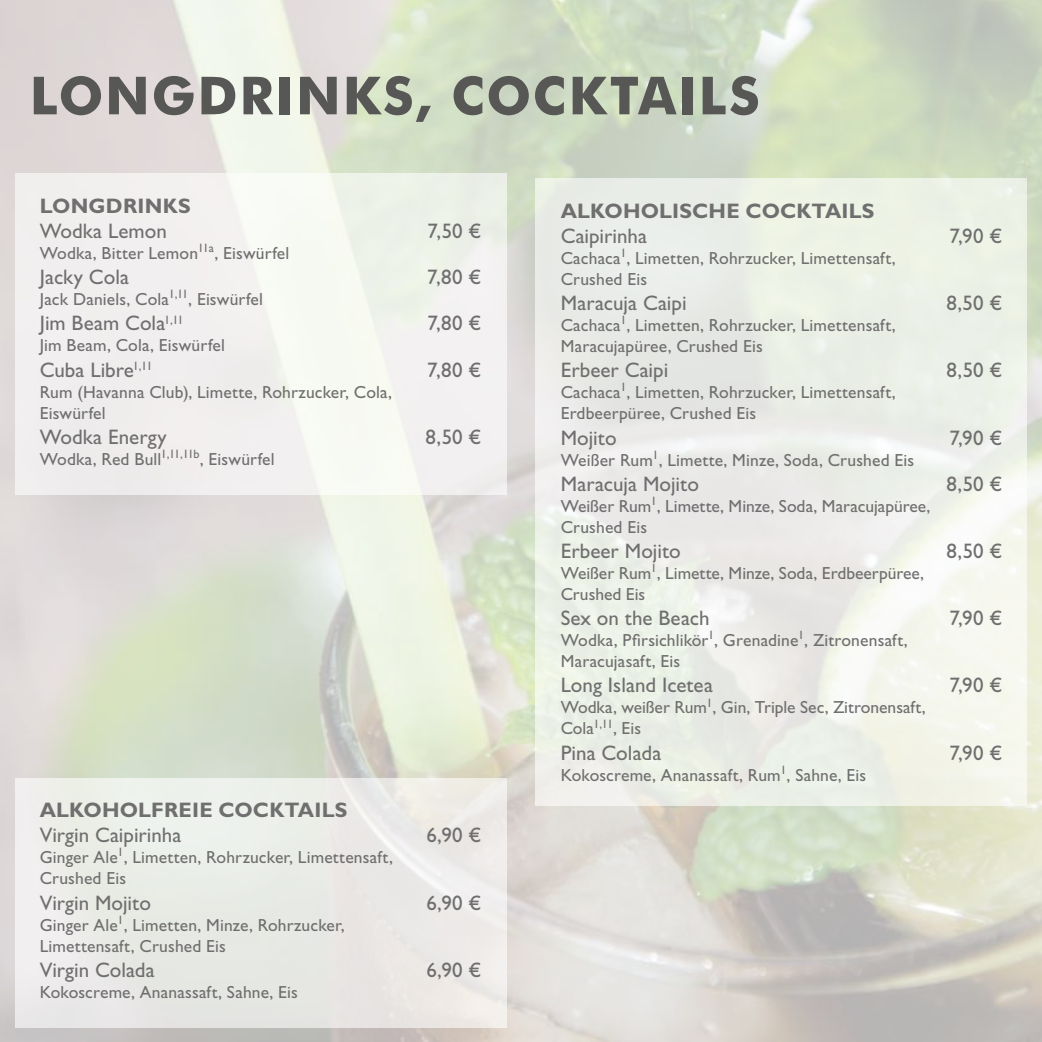
<style>
.page{position:relative;width:1042px;height:1042px;background:#fff}
.page>*{position:absolute;margin:0;border:0;box-sizing:border-box;transform-origin:0 0}
.t1{font:700 52.5px "Futura BT";letter-spacing:.035em;color:#575756}
.t2{font:21px "Gill Sans Std";color:#706f6f}
.t3{font:700 21px "Gill Sans Std";letter-spacing:.01em;color:#706f6f}
.t4{font:17.5px/21px "Gill Sans Std";letter-spacing:.01em;color:#706f6f}
</style>
<div class="page">
<div style="left:15px;top:174px;width:491px;height:321px;background:#f2f0ef"></div>
<svg style="left:536px;top:179px;width:491px;height:627px;background:#ecefe8"></svg>
<div style="left:15px;top:778px;width:491px;height:249px;background:#ebebe7"></div>
<h1 class="t1" style="left:30px;top:64px;width:731px">LONGDRINKS, COCKTAILS</h1>
<p class="t3" style="left:40px;top:193px;width:149px">LONGDRINKS</p>
<p class="t2" style="left:40px;top:219px;width:129px">Wodka Lemon</p>
<p class="t2" style="left:428px;top:219px;width:55px">7,50 €</p>
<p class="t4" style="left:40px;top:243px;width:251px">Wodka, Bitter Lemon<sup>11a</sup>, Eiswürfel</p>
<p class="t2" style="left:40px;top:265px;width:91px">Jacky Cola</p>
<p class="t2" style="left:427px;top:265px;width:55px">7,80 €</p>
<p class="t4" style="left:40px;top:289px;width:225px">Jack Daniels, Cola<sup>1,11</sup>, Eiswürfel</p>
<p class="t2" style="left:40px;top:311px;width:145px">Jim Beam Cola<sup>1,11</sup></p>
<p class="t2" style="left:427px;top:311px;width:55px">7,80 €</p>
<p class="t4" style="left:40px;top:335px;width:187px">Jim Beam, Cola, Eiswürfel</p>
<p class="t2" style="left:40px;top:357px;width:114px">Cuba Libre<sup>1,11</sup></p>
<p class="t2" style="left:427px;top:357px;width:55px">7,80 €</p>
<p class="t4" style="left:40px;top:381px;width:354px">Rum (Havanna Club), Limette, Rohrzucker, Cola,<br>Eiswürfel</p>
<p class="t2" style="left:40px;top:425px;width:128px">Wodka Energy</p>
<p class="t2" style="left:425px;top:425px;width:57px">8,50 €</p>
<p class="t4" style="left:40px;top:448px;width:236px">Wodka, Red Bull<sup>1,11,11b</sup>, Eiswürfel</p>
<p class="t3" style="left:40px;top:797px;width:63px">ALKOHO</p>
<p class="t3" style="left:138px;top:797px;width:207px">LFREIE COCKTAILS</p>
<p class="t2" style="left:40px;top:823px;width:143px">Virgin Caipirinha</p>
<p class="t2" style="left:426px;top:823px;width:56px">6,90 €</p>
<p class="t4" style="left:40px;top:847px;width:355px">Ginger Ale<sup>1</sup>, Limetten, Rohrzucker, Limettensaft,<br>Crushed Eis</p>
<p class="t2" style="left:40px;top:890px;width:113px">Virgin Mojito</p>
<p class="t2" style="left:426px;top:890px;width:56px">6,90 €</p>
<p class="t4" style="left:40px;top:914px;width:306px">Ginger Ale<sup>1</sup>, Limetten, Minze, Rohrzucker,<br>Limettensaft, Crushed Eis</p>
<p class="t2" style="left:40px;top:957px;width:117px">Virgin Colada</p>
<p class="t2" style="left:426px;top:957px;width:56px">6,90 €</p>
<p class="t4" style="left:40px;top:981px;width:260px">Kokoscreme, Ananassaft, Sahne, Eis</p>
<p class="t3" style="left:561px;top:198px;width:63px">ALKOHO</p>
<p class="t3" style="left:659px;top:198px;width:213px">LISCHE COCKTAILS</p>
<p class="t2" style="left:561px;top:224px;width:88px">Caipirinha</p>
<p class="t2" style="left:949px;top:224px;width:54px">7,90 €</p>
<p class="t4" style="left:561px;top:248px;width:336px">Cachaca<sup>1</sup>, Limetten, Rohrzucker, Limettensaft,<br>Crushed Eis</p>
<p class="t2" style="left:561px;top:291px;width:127px">Maracuja Caipi</p>
<p class="t2" style="left:946px;top:291px;width:57px">8,50 €</p>
<p class="t4" style="left:561px;top:315px;width:336px">Cachaca<sup>1</sup>, Limetten, Rohrzucker, Limettensaft,<br>Maracujapüree, Crushed Eis</p>
<p class="t2" style="left:561px;top:358px;width:109px">Erbeer Caipi</p>
<p class="t2" style="left:946px;top:358px;width:57px">8,50 €</p>
<p class="t4" style="left:561px;top:382px;width:336px">Cachaca<sup>1</sup>, Limetten, Rohrzucker, Limettensaft,<br>Erdbeerpüree, Crushed Eis</p>
<p class="t2" style="left:561px;top:425px;width:57px">Mojito</p>
<p class="t2" style="left:949px;top:425px;width:54px">7,90 €</p>
<p class="t4" style="left:561px;top:449px;width:355px">Weißer Rum<sup>1</sup>, Limette, Minze, Soda, Crushed Eis</p>
<p class="t2" style="left:561px;top:472px;width:140px">Maracuja Mojito</p>
<p class="t2" style="left:946px;top:472px;width:57px">8,50 €</p>
<p class="t4" style="left:561px;top:495px;width:371px">Weißer Rum<sup>1</sup>, Limette, Minze, Soda, Maracujapüree,<br>Crushed Eis</p>
<p class="t2" style="left:561px;top:539px;width:121px">Erbeer Mojito</p>
<p class="t2" style="left:946px;top:539px;width:57px">8,50 €</p>
<p class="t4" style="left:561px;top:563px;width:365px">Weißer Rum<sup>1</sup>, Limette, Minze, Soda, Erdbeerpüree,<br>Crushed Eis</p>
<p class="t2" style="left:561px;top:606px;width:150px">Sex on the Beach</p>
<p class="t2" style="left:949px;top:606px;width:54px">7,90 €</p>
<p class="t4" style="left:561px;top:630px;width:348px">Wodka, Pfirsichlikör<sup>1</sup>, Grenadine<sup>1</sup>, Zitronensaft,<br>Maracujasaft, Eis</p>
<p class="t2" style="left:561px;top:673px;width:154px">Long Island Icetea</p>
<p class="t2" style="left:949px;top:673px;width:54px">7,90 €</p>
<p class="t4" style="left:561px;top:697px;width:366px">Wodka, weißer Rum<sup>1</sup>, Gin, Triple Sec, Zitronensaft,<br>Cola<sup>1,11</sup>, Eis</p>
<p class="t2" style="left:561px;top:740px;width:102px">Pina Colada</p>
<p class="t2" style="left:949px;top:740px;width:54px">7,90 €</p>
<p class="t4" style="left:561px;top:764px;width:307px">Kokoscreme, Ananassaft, Rum<sup>1</sup>, Sahne, Eis</p>
</div>
